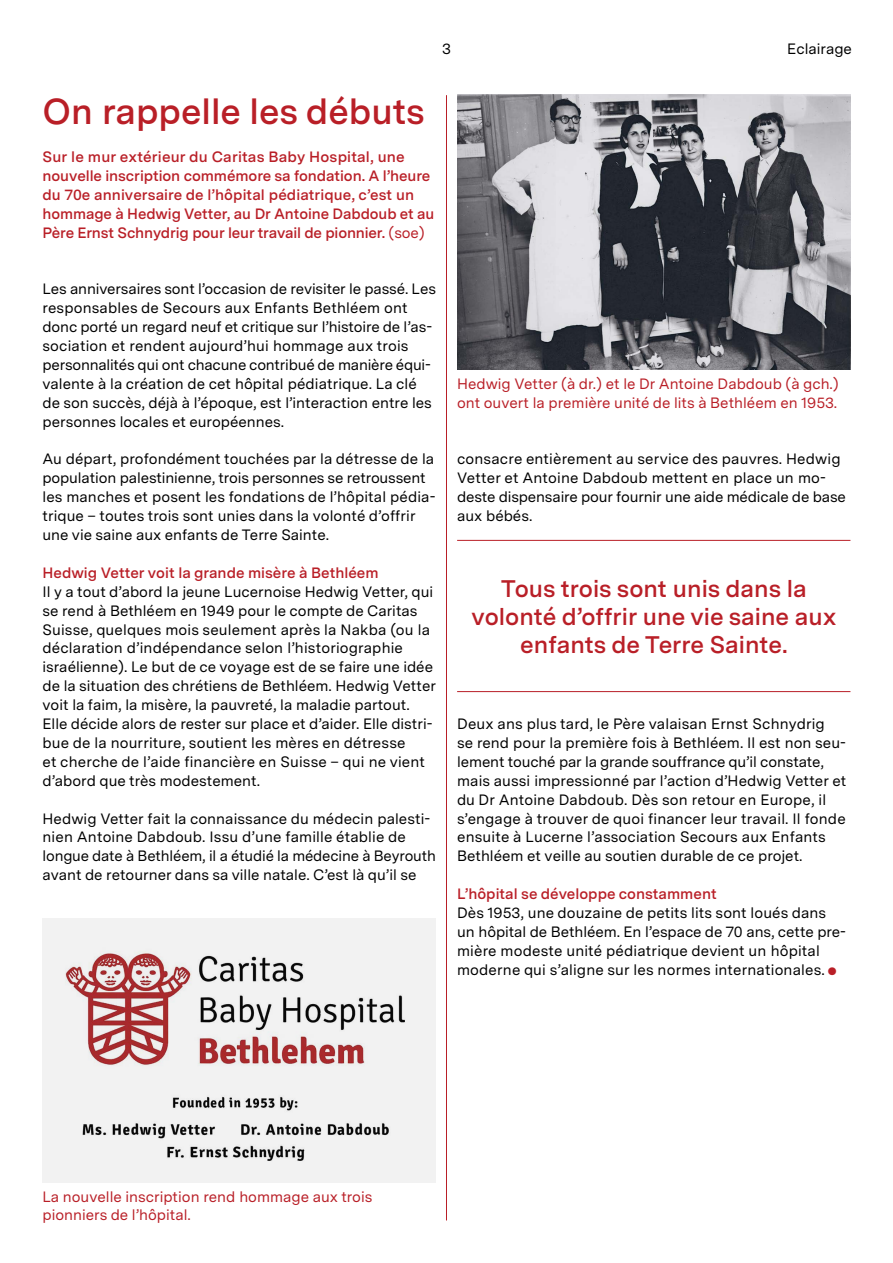
<style>
.page{position:relative;width:893px;height:1263px;background:#fff}
.page>*{position:absolute;margin:0;border:0;box-sizing:border-box;transform-origin:0 0}
.t1{font:600 36px "Messina Sans";color:#b91f27}
.t2{font:600 24px/28.3px "Messina Sans";color:#b91f27;text-align:center}
.t3{font:15px/18.9px "Messina Sans";letter-spacing:.005em;color:#000}
.t4{font:600 15px/18.9px "Messina Sans";color:#b91f27}
.t5{font:15px/18.9px "Messina Sans";color:#b91f27}
.s1{font-weight:400}
.s2{font-family:"Ki Hi Button";color:#b91f27}
</style>
<div class="page">
<hr style="left:446px;top:95px;width:1px;height:1125px;background:#b91f27">
<hr style="left:457px;top:540px;width:393px;height:1px;background:#b91f27">
<hr style="left:457px;top:691px;width:393px;height:1px;background:#b91f27">
<img style="left:43px;top:918px;width:393px;height:265px">
<img style="left:457px;top:95px;width:393px;height:275px">
<p class="t3" style="left:442px;top:39px;width:10px">3</p>
<p class="t3" style="left:787px;top:39px;width:66px">Eclairage</p>
<h1 class="t1" style="left:43px;top:86px;width:384px">On rappelle les débuts</h1>
<p class="t4" style="left:43px;top:147px;width:393px">Sur le mur extérieur du Caritas Baby Hospital, une nouvelle inscription commémore sa fondation. A l’heure du 70e anniversaire de l’hôpital pédiatrique, c’est un hommage à Hedwig Vetter, au Dr Antoine Dabdoub et au Père Ernst Schnydrig pour leur travail de pionnier. <span class="s1">(soe)</span></p>
<p class="t3" style="left:43px;top:279px;width:395px">Les anniversaires sont l’occasion de revisiter le passé. Les responsables de Secours aux Enfants Bethléem ont donc porté un regard neuf et critique sur l’histoire de l’as&shy;sociation et rendent aujourd’hui hommage aux trois personnalités qui ont chacune contribué de manière équi&shy;valente à la création de cet hôpital pédiatrique. La clé de son succès, déjà à l’époque, est l’interaction entre les personnes locales et européennes.</p>
<p class="t3" style="left:43px;top:450px;width:394px">Au départ, profondément touchées par la détresse de la population palestinienne, trois personnes se retroussent les manches et posent les fondations de l’hôpital pédia&shy;trique – toutes trois sont unies dans la volonté d’offrir une vie saine aux enfants de Terre Sainte.</p>
<p class="t4" style="left:43px;top:563px;width:338px">Hedwig Vetter voit la grande misère à Bethléem</p>
<p class="t3" style="left:43px;top:582px;width:395px">Il y a tout d’abord la jeune Lucernoise Hedwig Vetter, qui se rend à Bethléem en 1949 pour le compte de Caritas Suisse, quelques mois seulement après la Nakba (ou la déclaration d’indépendance selon l’historiographie israélienne). Le but de ce voyage est de se faire une idée de la situation des chrétiens de Bethléem. Hedwig Vetter voit la faim, la misère, la pauvreté, la maladie partout.<br>Elle décide alors de rester sur place et d’aider. Elle distri&shy;bue de la nourriture, soutient les mères en détresse<br>et cherche de l’aide financière en Suisse – qui ne vient d’abord que très modestement.</p>
<p class="t3" style="left:43px;top:809px;width:395px">Hedwig Vetter fait la connaissance du médecin palesti&shy;nien Antoine Dabdoub. Issu d’une famille établie de longue date à Bethléem, il a étudié la médecine à Beyrouth avant de retourner dans sa ville natale. C’est là qu’il se</p>
<p class="t5" style="left:457px;top:374px;width:383px">Hedwig Vetter (à dr.) et le Dr Antoine Dabdoub (à gch.) ont ouvert la première unité de lits à Bethléem en 1953.</p>
<p class="t3" style="left:457px;top:450px;width:390px">consacre entièrement au service des pauvres. Hedwig Vetter et Antoine Dabdoub mettent en place un mo&shy;deste dispensaire pour fournir une aide médicale de base aux bébés.</p>
<h2 class="t2" style="left:471px;top:574px;width:367px">Tous trois sont unis dans la volonté d’offrir une vie saine aux enfants de Terre Sainte.</h2>
<p class="t3" style="left:457px;top:714px;width:391px">Deux ans plus tard, le Père valaisan Ernst Schnydrig<br>se rend pour la première fois à Bethléem. Il est non seu&shy;lement touché par la grande souffrance qu’il constate, mais aussi impressionné par l’action d’Hedwig Vetter et du Dr Antoine Dabdoub. Dès son retour en Europe, il s’engage à trouver de quoi financer leur travail. Il fonde ensuite à Lucerne l’association Secours aux Enfants Bethléem et veille au soutien durable de ce projet.</p>
<p class="t4" style="left:457px;top:884px;width:261px">L’hôpital se développe constamment</p>
<p class="t3" style="left:457px;top:903px;width:390px">Dès 1953, une douzaine de petits lits sont loués dans un hôpital de Bethléem. En l’espace de 70 ans, cette pre&shy;mière modeste unité pédiatrique devient un hôpital moderne qui s’aligne sur les normes internationales.<span class="s2">•</span></p>
<p class="t5" style="left:43px;top:1187px;width:331px">La nouvelle inscription rend hommage aux trois pionniers de l’hôpital.</p>
</div>
